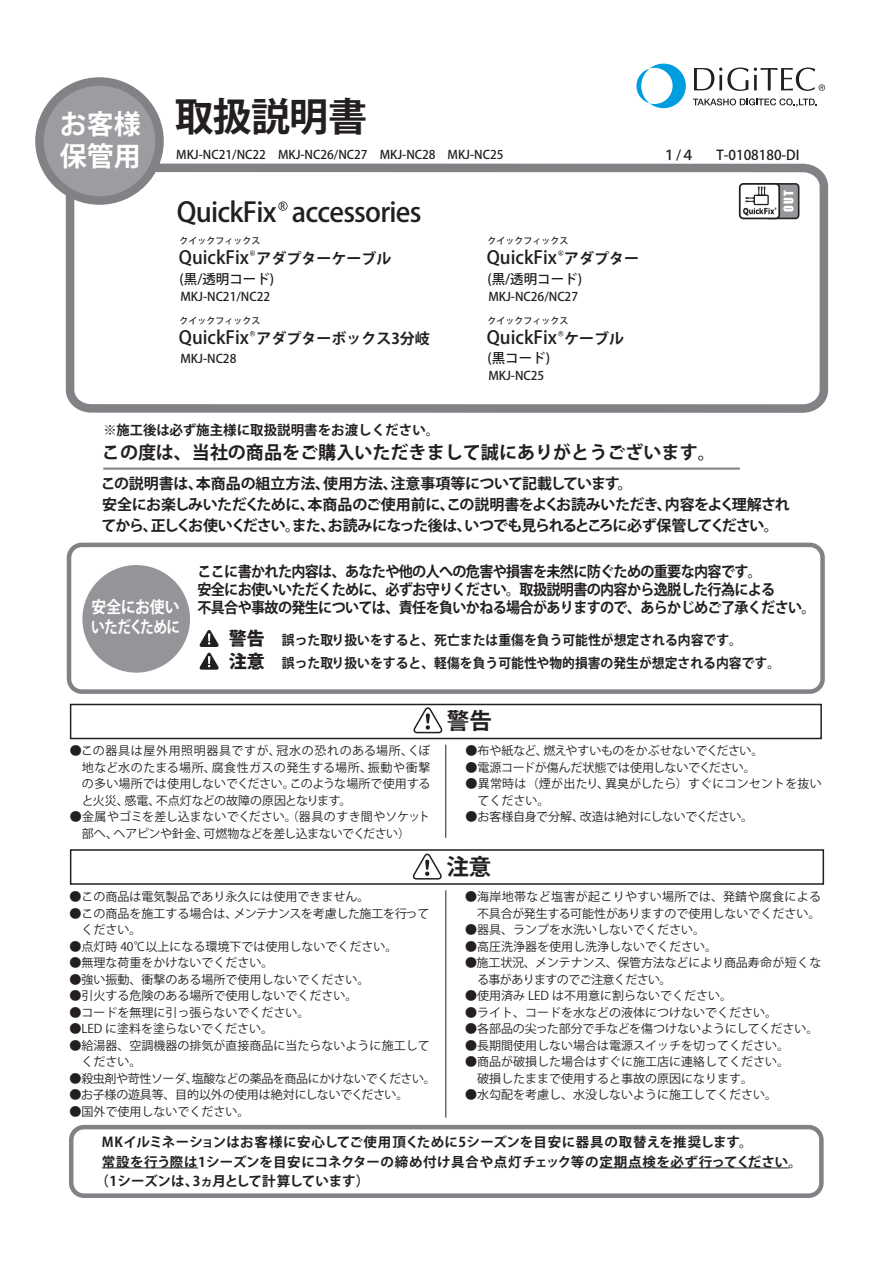
<style>
.page{position:relative;width:893px;height:1263px;background:#fff}
.page>*{position:absolute;margin:0;border:0;box-sizing:border-box;transform-origin:0 0}
.t1{font:700 39px "Koz Go Pro";letter-spacing:-.025em;color:#231f20}
.t2{font:500 27px "Koz Go Pro";letter-spacing:-.03em;color:#231f20}
.t3{font:700 27px "Koz Go Pro";color:#fff}
.t4{font:700 22.5px "Koz Go Pro";color:#231f20}
.t5{font:700 18px "Koz Go Pro";color:#231f20}
.t6{font:500 18px "Koz Go Pro";color:#231f20}
.t7{font:800 18px/23.1px "Koz Go Pro";color:#231f20}
.t8{font:700 16.5px "Koz Go Pro";letter-spacing:-.04em;color:#fff;scale:.83 1}
.t9{font:700 15px/21px "Koz Go Pro";letter-spacing:-.05em;color:#231f20}
.t10{font:700 15px "Koz Go Pro";letter-spacing:-.05em;color:#231f20;scale:.94 1}
.t11{font:700 15px "Koz Go Pro";color:#231f20}
.t12{font:700 13.5px "Koz Go Pr 6 N";letter-spacing:.02em;color:#231f20}
.t13{font:700 13.5px/22.6px "Koz Go Pro";color:#231f20;scale:.95 1}
.t14{font:500 13.5px "Koz Go Pr 6 N";color:#231f20}
.t15{font:700 13.5px "Koz Go Pro";color:#231f20}
.t16{font:700 13.5px "Koz Go Pr 6 N";letter-spacing:-.02em;color:#231f20}
.t17{font:12.15px "Impact";color:#fff}
.t18{font:12px/16.5px "Koz Go Pro";color:#231f20}
.t19{font:500 12px "Koz Go Pro";color:#231f20}
.t20{font:12px "Koz Go Pro";letter-spacing:-.02em;color:#231f20}
.t21{font:12px "Koz Go Pro";letter-spacing:-.035em;color:#231f20}
.t22{font:12px "Koz Go Pro";letter-spacing:-.025em;color:#231f20}
.t23{font:500 9px "Koz Go Pro";color:#231f20}
.t24{font:500 7.65px "Koz Go Pro";color:#231f20}
.t25{font:500 4.35px "Koz Go Pro";color:#231f20}
.s1{font-size:27px;color:#fff}
.s2{font-weight:500;font-size:18px}
.s3{font-weight:700;font-size:15px}
.s4{font-size:16.5px;color:#fff}
</style>
<div class="page">
<svg style="left:62px;top:163px;width:767px;height:250px"></svg>
<div style="left:39px;top:81px;width:120px;height:119px;background:#9b9da0;border-radius:50%"></div>
<div style="left:35px;top:77px;width:129px;height:128px;border:9px solid #808285;border-radius:50%"></div>
<svg style="left:636px;top:64px;width:50px;height:44px"></svg>
<svg style="left:694px;top:68px;width:131px;height:23px"></svg>
<svg style="left:693px;top:98px;width:124px;height:9px"></svg>
<div style="left:765px;top:184px;width:34px;height:34px;background:#95979a;border-radius:3px"></div>
<div style="left:764px;top:183px;width:35px;height:36px;border:2px solid #231f20;border-radius:3px"></div>
<div style="left:740px;top:184px;width:39px;height:34px;background:#fff;border-radius:4px"></div>
<div style="left:739px;top:183px;width:41px;height:36px;border:2px solid #231f20;border-radius:4px"></div>
<svg style="left:743px;top:186px;width:33px;height:30px"></svg>
<svg style="left:278px;top:201px;width:10px;height:10px"></svg>
<div style="left:70px;top:704px;width:752px;height:35px;border:2px solid #231f20"></div>
<hr style="left:446px;top:890px;width:1px;height:228px;background:#231f20">
<hr style="left:445px;top:745px;width:1px;height:93px;background:#231f20">
<svg style="left:413px;top:705px;width:31px;height:29px"></svg>
<div style="left:70px;top:849px;width:754px;height:36px;border:2px solid #231f20"></div>
<svg style="left:413px;top:853px;width:29px;height:27px"></svg>
<svg style="left:250px;top:250px;width:5px;height:6px"></svg>
<svg style="left:250px;top:331px;width:5px;height:5px"></svg>
<svg style="left:558px;top:250px;width:5px;height:6px"></svg>
<svg style="left:558px;top:331px;width:5px;height:5px"></svg>
<div style="left:82px;top:565px;width:108px;height:108px;background:#939598;border-radius:50%"></div>
<svg style="left:199px;top:630px;width:20px;height:40px"></svg>
<div style="left:67px;top:543px;width:758px;height:151px;border:5px solid #808285;border-radius:13px"></div>
<hr style="left:103px;top:467px;width:637px;height:3px;background:#808285">
<div style="left:69px;top:1125px;width:755px;height:73px;border:5px solid #808285;border-radius:13px"></div>
<hr style="left:102px;top:1167px;width:96px;height:1px;background:#231f20">
<hr style="left:599px;top:1167px;width:190px;height:1px;background:#231f20">
<h1 class="t1" style="left:60px;top:91px;width:309px"><span class="s1">お客様</span> 取扱説明書</h1>
<h2 class="t3" style="left:60px;top:139px;width:83px">保管用</h2>
<p class="t19" style="left:176px;top:147px;width:329px">MKJ-NC21/NC22　MKJ-NC26/NC27　MKJ-NC28　MKJ-NC25</p>
<h2 class="t2" style="left:177px;top:195px;width:246px">QuickFix accessories</h2>
<p class="t23" style="left:180px;top:235px;width:82px">クイックフィックス</p>
<p class="t11" style="left:179px;top:249px;width:214px"><span class="s2">QuickFix</span> アダプターケーブル</p>
<p class="t14" style="left:180px;top:271px;width:96px">(黒/透明コード)</p>
<p class="t24" style="left:281px;top:201px;width:6px">R</p>
<p class="t25" style="left:251px;top:250px;width:4px">R</p>
<p class="t19" style="left:181px;top:288px;width:91px">MKJ-NC21/NC22</p>
<p class="t23" style="left:180px;top:315px;width:82px">クイックフィックス</p>
<p class="t11" style="left:179px;top:329px;width:252px"><span class="s2">QuickFix</span> アダプターボックス3分岐</p>
<p class="t25" style="left:251px;top:331px;width:4px">R</p>
<p class="t19" style="left:181px;top:351px;width:57px">MKJ-NC28</p>
<p class="t15" style="left:103px;top:422px;width:337px">※施工後は必ず施主様に取扱説明書をお渡しください。</p>
<p class="t23" style="left:487px;top:235px;width:82px">クイックフィックス</p>
<h3 class="t6" style="left:487px;top:246px;width:154px">QuickFix <span class="s3">アダプター</span></h3>
<p class="t14" style="left:487px;top:271px;width:96px">(黒/透明コード)</p>
<p class="t25" style="left:559px;top:250px;width:4px">R</p>
<p class="t19" style="left:488px;top:288px;width:91px">MKJ-NC26/NC27</p>
<p class="t23" style="left:487px;top:315px;width:82px">クイックフィックス</p>
<h3 class="t6" style="left:487px;top:326px;width:139px">QuickFix <span class="s3">ケーブル</span></h3>
<p class="t14" style="left:487px;top:351px;width:64px">(黒コード)</p>
<p class="t25" style="left:559px;top:331px;width:4px">R</p>
<p class="t19" style="left:488px;top:368px;width:57px">MKJ-NC25</p>
<p class="t14" style="left:663px;top:148px;width:33px">１/４</p>
<p class="t14" style="left:717px;top:147px;width:84px">T-0108180-DI</p>
<p class="t17" style="left:779px;top:212px;width:23px;rotate:-90deg">OUT</p>
<h3 class="t5" style="left:102px;top:441px;width:615px">この度は、当社の商品をご購入いただきまして誠にありがとうございます。</h3>
<p class="t9" style="left:101px;top:474px;width:690px">この説明書は、本商品の組立方法、使用方法、注意事項等について記載しています。<br>安全にお楽しみいただくために、本商品のご使用前に、この説明書をよくお読みいただき、内容をよく理解されてから、正しくお使いください。また、お読みになった後は、いつでも見られるところに必ず保管してください。</p>
<p class="t10" style="left:197px;top:562px;width:602px">ここに書かれた内容は、あなたや他の人への危害や損害を未然に防ぐための重要な内容です。</p>
<p class="t10" style="left:197px;top:580px;width:616px">安全にお使いいただくために、必ずお守りください。取扱説明書の内容から逸脱した行為による</p>
<p class="t10" style="left:92px;top:598px;width:772px"><span class="s4">安全にお使い</span> 不具合や事故の発生については、責任を負いかねる場合がありますので、あらかじめご了承ください。</p>
<h3 class="t8" style="left:91px;top:616px;width:109px">いただくために</h3>
<p class="t13" style="left:282px;top:629px;width:526px">誤った取り扱いをすると、死亡または重傷を負う可能性が想定される内容です。<br>誤った取り扱いをすると、軽傷を負う可能性や物的損害の発生が想定される内容です。</p>
<h3 class="t7" style="left:229px;top:628px;width:37px">警告注意</h3>
<p class="t18" style="left:82px;top:743px;width:350px;text-align:justify;text-indent:-12px">●この器具は屋外用照明器具ですが、冠水の恐れのある場所、くぼ地など水のたまる場所、腐食性ガスの発生する場所、振動や衝撃の多い場所では使用しないでください。このような場所で使用すると火災、感電、不点灯などの故障の原因となります。</p>
<p class="t18" style="left:82px;top:809px;width:350px;text-indent:-12px">●金属やゴミを差し込まないでください。（器具のすき間やソケット部へ、ヘアピンや針金、可燃物などを差し込まないでください）</p>
<p class="t18" style="left:69px;top:889px;width:301px">●この商品は電気製品であり永久には使用できません。</p>
<p class="t18" style="left:81px;top:905px;width:350px;text-indent:-12px">●この商品を施工する場合は、メンテナンスを考慮した施工を行ってください。</p>
<p class="t18" style="left:69px;top:938px;width:330px">●点灯時 40℃以上になる環境下では使用しないでください。</p>
<p class="t18" style="left:69px;top:955px;width:206px">●無理な荷重をかけないでください。</p>
<p class="t18" style="left:69px;top:971px;width:302px">●強い振動、衝撃のある場所で使用しないでください。</p>
<p class="t18" style="left:69px;top:988px;width:290px">●引火する危険のある場所で使用しないでください。</p>
<p class="t18" style="left:69px;top:1004px;width:242px">●コードを無理に引っ張らないでください。</p>
<p class="t18" style="left:69px;top:1021px;width:205px">●LED に塗料を塗らないでください。</p>
<p class="t18" style="left:81px;top:1037px;width:350px;text-indent:-12px">●給湯器、空調機器の排気が直接商品に当たらないように施工してください。</p>
<p class="t21" style="left:69px;top:1070px;width:368px">●殺虫剤や苛性ソーダ、塩酸などの薬品を商品にかけないでください。</p>
<p class="t20" style="left:69px;top:1087px;width:340px">●お子様の遊具等、目的以外の使用は絶対にしないでください。</p>
<p class="t18" style="left:69px;top:1103px;width:182px">●国外で使用しないでください。</p>
<h3 class="t4" style="left:447px;top:706px;width:46px">警告</h3>
<p class="t20" style="left:466px;top:743px;width:299px">●布や紙など、燃えやすいものをかぶせないでください。</p>
<p class="t22" style="left:466px;top:759px;width:292px">●電源コードが傷んだ状態では使用しないでください。</p>
<p class="t18" style="left:478px;top:776px;width:346px;text-indent:-12px">●異常時は（煙が出たり、異臭がしたら）すぐにコンセントを抜いてください。</p>
<p class="t18" style="left:466px;top:809px;width:289px">●お客様自身で分解、改造は絶対にしないでください。</p>
<h3 class="t4" style="left:446px;top:852px;width:46px">注意</h3>
<p class="t18" style="left:465px;top:889px;width:358px;text-align:right">●海岸地帯など塩害が起こりやすい場所では、発錆や腐食による不具合が発生する可能性がありますので使用しないでください。</p>
<p class="t18" style="left:465px;top:922px;width:241px">●器具、ランプを水洗いしないでください。</p>
<p class="t18" style="left:465px;top:938px;width:253px">●高圧洗浄器を使用し洗浄しないでください。</p>
<p class="t18" style="left:477px;top:955px;width:346px;text-indent:-12px">●施工状況、メンテナンス、保管方法などにより商品寿命が短くなる事がありますのでご注意ください。</p>
<p class="t18" style="left:465px;top:988px;width:268px">●使用済み LED は不用意に割らないでください。</p>
<p class="t18" style="left:465px;top:1004px;width:313px">●ライト、コードを水などの液体につけないでください。</p>
<p class="t18" style="left:465px;top:1021px;width:355px">●各部品の尖った部分で手などを傷つけないようにしてください。</p>
<p class="t18" style="left:465px;top:1037px;width:325px">●長期間使用しない場合は電源スイッチを切ってください。</p>
<p class="t18" style="left:465px;top:1054px;width:325px">●商品が破損した場合はすぐに施工店に連絡してください。　破損したままで使用すると事故の原因になります。</p>
<p class="t18" style="left:465px;top:1087px;width:313px">●水勾配を考慮し、水没しないように施工してください。</p>
<p class="t12" style="left:102px;top:1134px;width:652px">MKイルミネーションはお客様に安心してご使用頂くために5シーズンを目安に器具の取替えを推奨します。</p>
<p class="t12" style="left:102px;top:1154px;width:702px">常設を行う際は1シーズンを目安にコネクターの締め付け具合や点灯チェック等の定期点検を必ず行ってください。</p>
<p class="t16" style="left:95px;top:1173px;width:275px">（1シーズンは、3ヵ月として計算しています）</p>
</div>
